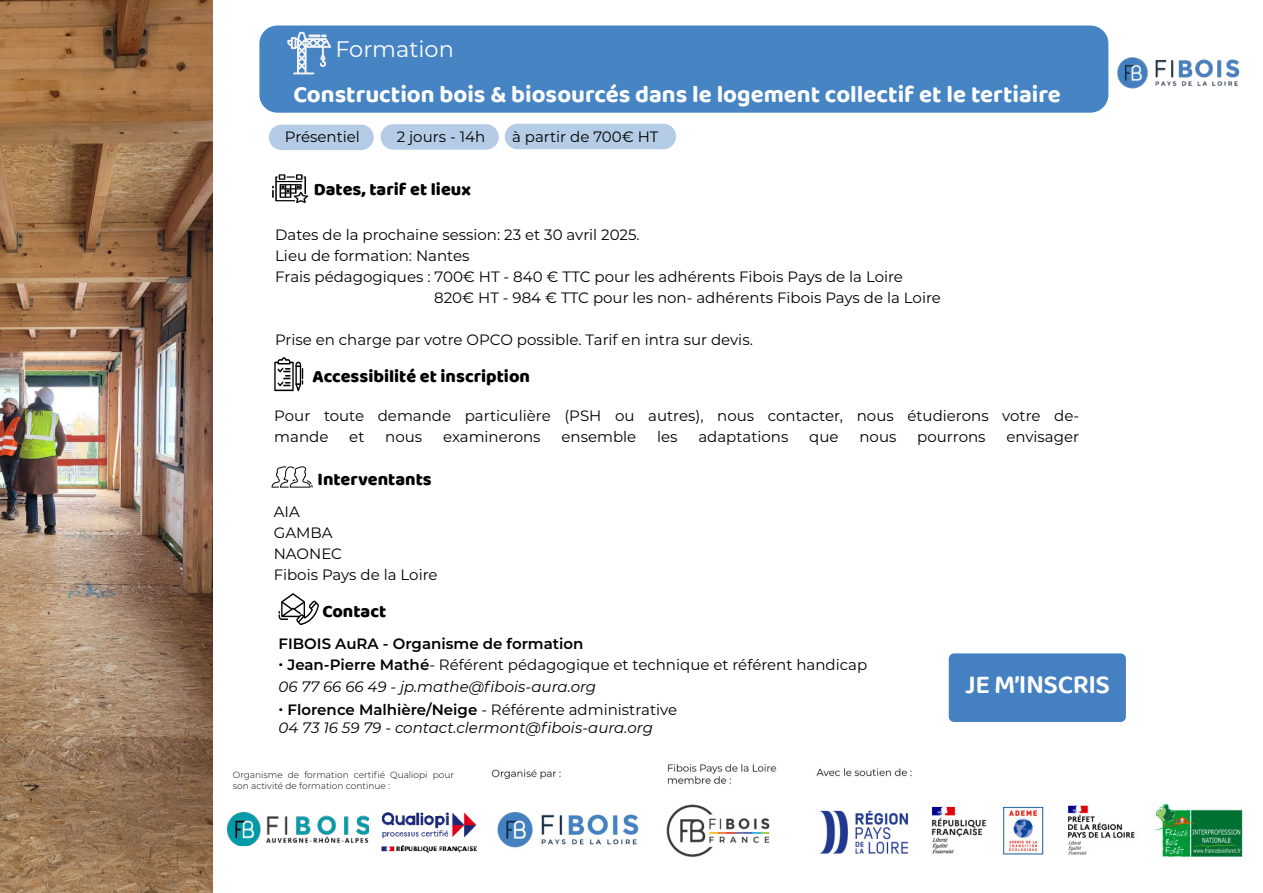
<style>
.page{position:relative;width:1263px;height:893px;background:#fff}
.page>*{position:absolute;margin:0;border:0;box-sizing:border-box;transform-origin:0 0}
.t1{font:600 27px "Baloo 2";letter-spacing:-.02em;color:#fff}
.t2{font:700 24px "Baloo 2";color:#fff}
.t3{font:22.5px "Montserrat";color:#fff}
.t4{font:800 18px "Baloo 2";color:#000}
.t5{font:15px/21px "Montserrat";color:#000}
.t6{font:italic 15px/22.5px "Montserrat";color:#000}
.t7{font:300 9px/10.8px "Montserrat";color:#000}
.s1{font-weight:600}
.s2{font-family:"Montserrat Alternates";font-weight:700}
.s3{font-family:"Montserrat Alternates";font-weight:700;font-style:normal}
.s4{font-weight:600;font-style:normal}
.s5{font-style:normal}
</style>
<div class="page">
<img style="left:0;top:0;width:213px;height:893px">
<div style="left:259px;top:26px;width:849px;height:87px;background:#4684c4;border-radius:18px"></div>
<svg style="left:287px;top:32px;width:44px;height:42px"></svg>
<div style="left:269px;top:125px;width:105px;height:25px;background:#b5cce6;border-radius:13px"></div>
<div style="left:381px;top:124px;width:118px;height:26px;background:#b5cce6;border-radius:13px"></div>
<div style="left:505px;top:124px;width:171px;height:25px;background:#b5cce6;border-radius:13px"></div>
<img style="left:491px;top:763px;width:752px;height:94px">
<svg style="left:272px;top:174px;width:36px;height:29px"></svg>
<svg style="left:274px;top:357px;width:29px;height:34px"></svg>
<div style="left:949px;top:653px;width:177px;height:69px;background:#4480c2;border-radius:5px"></div>
<svg style="left:279px;top:593px;width:40px;height:32px"></svg>
<img style="left:1117px;top:57px;width:123px;height:32px">
<svg style="left:272px;top:466px;width:41px;height:22px"></svg>
<img style="left:227px;top:812px;width:142px;height:33px">
<img style="left:381px;top:812px;width:96px;height:41px">
<h3 class="t3" style="left:335px;top:40px;width:120px">Formation</h3>
<h2 class="t2" style="left:293px;top:84px;width:769px">Construction bois &amp; biosourcés dans le logement collectif et le tertiaire</h2>
<p class="t5" style="left:285px;top:128px;width:77px">Présentiel</p>
<p class="t5" style="left:397px;top:127px;width:90px">2 jours - 14h</p>
<p class="t5" style="left:512px;top:127px;width:148px">à partir de 700€ HT</p>
<p class="t4" style="left:314px;top:182px;width:158px">Dates, tarif et lieux</p>
<p class="t5" style="left:275px;top:225px;width:366px">Dates de la prochaine session: 23 et 30 avril 2025.</p>
<p class="t5" style="left:275px;top:246px;width:196px">Lieu de formation: Nantes</p>
<p class="t5" style="left:275px;top:267px;width:629px">Frais pédagogiques : 700€ HT - 840 € TTC pour les adhérents Fibois Pays de la Loire</p>
<p class="t5" style="left:434px;top:288px;width:508px">820€ HT - 984 € TTC pour les non- adhérents Fibois Pays de la Loire</p>
<p class="t5" style="left:275px;top:330px;width:479px">Prise en charge par votre OPCO possible. Tarif en intra sur devis.</p>
<p class="t4" style="left:313px;top:369px;width:219px">Accessibilité et inscription</p>
<p class="t5" style="left:274px;top:406px;width:806px">Pour toute demande particulière (PSH ou autres), nous contacter, nous étudierons votre de&shy;mande</p>
<p class="t5" style="left:349px;top:427px;width:17px">et</p>
<p class="t5" style="left:385px;top:427px;width:39px">nous</p>
<p class="t5" style="left:443px;top:427px;width:99px">examinerons</p>
<p class="t5" style="left:561px;top:427px;width:76px">ensemble</p>
<p class="t5" style="left:657px;top:427px;width:22px">les</p>
<p class="t5" style="left:698px;top:427px;width:92px">adaptations</p>
<p class="t5" style="left:809px;top:427px;width:31px">que</p>
<p class="t5" style="left:859px;top:427px;width:39px">nous</p>
<p class="t5" style="left:917px;top:427px;width:70px">pourrons</p>
<p class="t5" style="left:1006px;top:427px;width:74px">envisager</p>
<p class="t4" style="left:318px;top:472px;width:116px">Interventants</p>
<p class="t5" style="left:274px;top:503px;width:165px">AIA<br>GAMBA<br>NAONEC<br>Fibois Pays de la Loire</p>
<p class="t4" style="left:322px;top:604px;width:65px">Contact</p>
<p class="t5" style="left:279px;top:634px;width:590px"><span class="s1">FIBOIS AuRA - Organisme de formation<br></span><span class="s2">·</span> <span class="s1">Jean-Pierre Mathé</span>- Référent pédagogique et technique et référent handicap</p>
<p class="t6" style="left:279px;top:675px;width:400px">06 77 66 66 49 - jp.mathe@fibois-aura.org<br><span class="s3">·</span> <span class="s4">Florence Malhière/Neige</span> <span class="s5">- Référente administrative</span></p>
<p class="t6" style="left:279px;top:715px;width:376px">04 73 16 59 79 - contact.clermont@fibois-aura.org</p>
<p class="t7" style="left:233px;top:770px;width:223px">Organisme de formation certifié Qualiopi pour son activité de formation continue :</p>
<h1 class="t1" style="left:965px;top:668px;width:146px">JE M’INSCRIS</h1>
</div>
